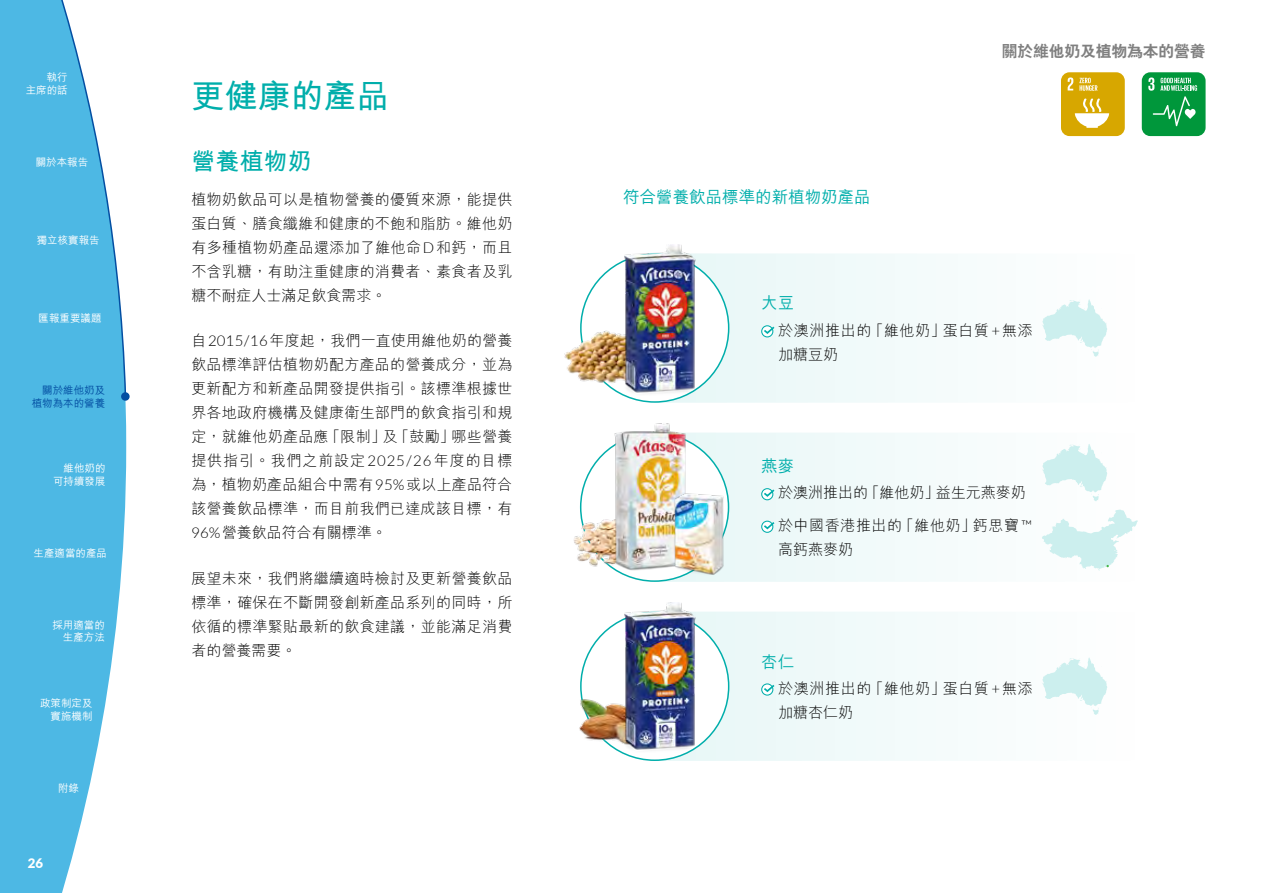
<style>
.page{position:relative;width:1263px;height:893px;background:#fff}
.page>*{position:absolute;margin:0;border:0;box-sizing:border-box;transform-origin:0 0}
.t1{font:700 33px "M Hei HK";color:#00aeab}
.t2{font:700 24px "M Hei HK";color:#00aeab}
.t3{font:500 16.5px "M Hei HK";color:#00aeab}
.t4{font:800 15.75px "C Hei 2 HK";letter-spacing:-.005em;color:#808080}
.t5{font:300 15px/24px "M Hei HK";letter-spacing:.02em;color:#000;text-align:justify}
.t6{font:300 15px/24px "M Hei HK";letter-spacing:.045em;color:#000}
.t7{font:300 15px/32.5px "M Hei HK";color:#000}
.t8{font:900 13.2px "Lato";color:#fff}
.t9{font:500 10.5px/12.6px "M Hei HK";color:#fff;text-align:right}
.t10{font:500 10.5px/12.6px "M Hei HK";color:#034ea2;text-align:right}
.s1{font-family:"Lato"}
</style>
<div class="page">
<svg style="left:0;top:0;width:126px;height:893px;background:#62c0e7"></svg>
<div style="left:121px;top:392px;width:9px;height:9px;background:#034ea2;border-radius:50%"></div>
<svg style="left:35px;top:0;width:92px;height:401px"></svg>
<div style="left:663px;top:253px;width:273px;height:150px;background:#eff9f9"></div>
<div style="left:581px;top:254px;width:148px;height:148px;background:#fff;border-radius:50%"></div>
<div style="left:762px;top:326px;width:11px;height:11px;background:#10b3b0;border-radius:50%"></div>
<div style="left:761px;top:325px;width:12px;height:12px;border:1px solid #00aeab;border-radius:50%"></div>
<svg style="left:762px;top:325px;width:14px;height:10px"></svg>
<svg style="left:1042px;top:299px;width:65px;height:58px"></svg>
<img style="left:564px;top:328px;width:56px;height:59px">
<div style="left:1061px;top:72px;width:64px;height:64px;background:#d7a700;border-radius:9px"></div>
<svg style="left:1075px;top:98px;width:34px;height:30px"></svg>
<svg style="left:1068px;top:77px;width:5px;height:13px"></svg>
<svg style="left:1079px;top:78px;width:18px;height:13px"></svg>
<div style="left:1142px;top:72px;width:63px;height:64px;background:#00973b;border-radius:9px"></div>
<svg style="left:1148px;top:77px;width:49px;height:49px"></svg>
<div style="left:663px;top:433px;width:458px;height:149px;background:#f2fafa"></div>
<div style="left:581px;top:433px;width:147px;height:148px;background:#fff;border-radius:50%"></div>
<div style="left:762px;top:489px;width:11px;height:11px;background:#25b9b7;border-radius:50%"></div>
<div style="left:761px;top:488px;width:12px;height:12px;border:1px solid #00aeab;border-radius:50%"></div>
<svg style="left:762px;top:488px;width:14px;height:10px"></svg>
<div style="left:761px;top:521px;width:12px;height:12px;border:1px solid #00aeab;border-radius:50%"></div>
<svg style="left:762px;top:520px;width:14px;height:10px"></svg>
<svg style="left:1042px;top:510px;width:96px;height:61px"></svg>
<svg style="left:1042px;top:444px;width:65px;height:57px"></svg>
<img style="left:573px;top:508px;width:29px;height:59px">
<img style="left:602px;top:423px;width:108px;height:150px">
<img style="left:673px;top:491px;width:53px;height:87px">
<div style="left:663px;top:612px;width:273px;height:149px;background:#eff9f9"></div>
<div style="left:581px;top:612px;width:148px;height:148px;background:#fff;border-radius:50%"></div>
<div style="left:761px;top:683px;width:12px;height:13px;border:1px solid #00aeab;border-radius:50%"></div>
<svg style="left:762px;top:683px;width:14px;height:10px"></svg>
<svg style="left:1042px;top:657px;width:65px;height:58px"></svg>
<img style="left:579px;top:697px;width:41px;height:50px">
<img style="left:620px;top:602px;width:78px;height:151px">
<img style="left:620px;top:245px;width:78px;height:150px">
<p class="t9" style="left:26px;top:70px;width:43px">執行<br>主席的話</p>
<p class="t9" style="left:36px;top:155px;width:54px">關於本報告</p>
<p class="t9" style="left:37px;top:233px;width:65px">獨立核實報告</p>
<p class="t9" style="left:39px;top:311px;width:64px">匯報重要議題</p>
<p class="t10" style="left:32px;top:383px;width:75px">關於維他奶及植物為本的營養</p>
<p class="t9" style="left:53px;top:461px;width:54px">維他奶的可持續發展</p>
<p class="t9" style="left:34px;top:546px;width:75px">生產適當的產品</p>
<p class="t9" style="left:52px;top:618px;width:54px">採用適當的生產方法</p>
<p class="t9" style="left:40px;top:696px;width:54px">政策制定及實施機制</p>
<p class="t9" style="left:58px;top:781px;width:22px">附錄</p>
<p class="t8" style="left:28px;top:853px;width:17px">26</p>
<h1 class="t1" style="left:191px;top:72px;width:199px">更健康的產品</h1>
<h2 class="t2" style="left:191px;top:144px;width:121px">營養植物奶</h2>
<p class="t5" style="left:191px;top:187px;width:323px">植物奶飲品可以是植物營養的優質來源，能提供蛋白質、膳食纖維和健康的不飽和脂肪。維他奶有多種植物奶產品還添加了維他命<span class="s1">D</span>和鈣，而且不含乳糖，有助注重健康的消費者、素食者及乳糖不耐症人士滿足飲食需求。</p>
<p class="t5" style="left:191px;top:328px;width:323px">自<span class="s1">2015/16</span>年度起，我們一直使用維他奶的營養飲品標準評估植物奶配方產品的營養成分，並為更新配方和新產品開發提供指引。該標準根據世界各地政府機構及健康衛生部門的飲食指引和規定，就維他奶產品應「限制」及「鼓勵」哪些營養提供指引。我們之前設定<span class="s1">2025/26</span>年度的目標為，植物奶產品組合中需有<span class="s1">95%</span>或以上產品符合該營養飲品標準，而目前我們已達成該目標，有<span class="s1">96%</span>營養飲品符合有關標準。</p>
<p class="t5" style="left:191px;top:565px;width:323px">展望未來，我們將繼續適時檢討及更新營養飲品標準，確保在不斷開發創新產品系列的同時，所依循的標準緊貼最新的飲食建議，並能滿足消費者的營養需要。</p>
<p class="t3" style="left:623px;top:185px;width:249px">符合營養飲品標準的新植物奶產品</p>
<p class="t3" style="left:761px;top:291px;width:34px">大豆</p>
<p class="t4" style="left:1002px;top:40px;width:205px">關於維他奶及植物為本的營養</p>
<p class="t6" style="left:778px;top:317px;width:256px">於澳洲推出的「維他奶」蛋白質<span class="s1">+</span>無添加糖豆奶</p>
<p class="t3" style="left:761px;top:454px;width:34px">燕麥</p>
<p class="t7" style="left:778px;top:476px;width:256px">於澳洲推出的「維他奶」益生元燕麥奶於中國香港推出的「維他奶」鈣思寶<span class="s1">™</span></p>
<p class="t5" style="left:778px;top:537px;width:76px">高鈣燕麥奶</p>
<p class="t3" style="left:761px;top:649px;width:34px">杏仁</p>
<p class="t6" style="left:778px;top:676px;width:256px">於澳洲推出的「維他奶」蛋白質<span class="s1">+</span>無添加糖杏仁奶</p>
</div>
